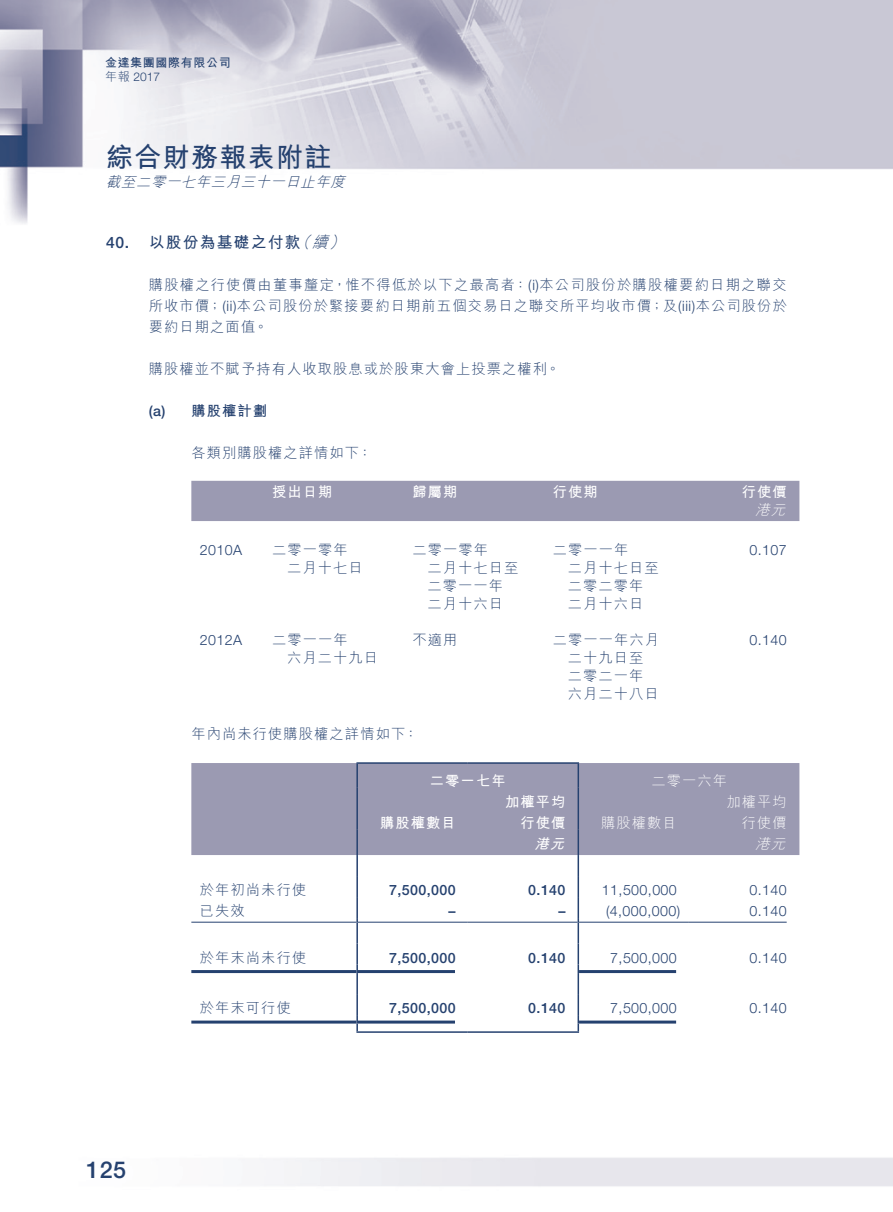
<style>
.page{position:relative;width:893px;height:1212px;background:#fff}
.page>*{position:absolute;margin:0;border:0;box-sizing:border-box;transform-origin:0 0}
.t1{font:700 27px "M Hei HK";letter-spacing:.05em;color:#25416f}
.t2{font:500 23.25px "Helvetica Neue LT Std";color:#25416f}
.Heading_1{font:700 15.75px "M Hei HK";letter-spacing:.08em;color:#25416f}
.Heading_1-2{font:italic 300 15.75px "M Hei HK";color:#25416f}
.Heading_1-3{font:500 15.75px "Helvetica Neue LT Std";color:#25416f}
.Body_Text{font:300 14.25px/18px "M Hei HK";letter-spacing:.08em;color:#25416f}
.Body_Text-2{font:300 14.25px "Helvetica Neue LT Std";letter-spacing:.03em;color:#25416f}
.Body_Text-3{font:500 14.25px "Helvetica Neue LT Std";letter-spacing:.03em;color:#25416f}
.Body_Text-4{font:700 14.25px "M Hei HK";letter-spacing:.08em;color:#fff}
.Body_Text-5{font:300 14.25px "M Hei HK";letter-spacing:.08em;color:#fff}
.t3{font:italic 300 14.25px "M Hei HK";color:#25416f}
.Heading_2{font:700 14.25px "M Hei HK";letter-spacing:.08em;color:#25416f}
.Body_Text-6{font:italic 300 14.25px "M Hei HK";color:#fff}
.Heading_2-2{font:500 14.25px "Helvetica Neue LT Std";color:#25416f}
.Body_Text-7{font:italic 700 14.25px "M Hei HK";color:#fff}
.t4{font:700 12px "M Hei HK";letter-spacing:.055em;color:#25416f}
.t5{font:300 12px "Helvetica Neue LT Std";color:#25416f}
.s1{font-family:"M Hei HK"}
.s2{font-family:"Helvetica Neue LT Std"}
</style>
<div class="page">
<img style="left:0;top:0;width:893px;height:1187px">
<div style="left:191px;top:481px;width:608px;height:40px;background:#9b9ab2"></div>
<div style="left:191px;top:763px;width:608px;height:92px;background:#9b9ab2"></div>
<hr style="left:356px;top:762px;width:112px;height:2px;background:#25416f">
<hr style="left:468px;top:762px;width:111px;height:2px;background:#25416f">
<svg style="left:356px;top:763px;width:223px;height:268px"></svg>
<hr style="left:356px;top:1031px;width:112px;height:2px;background:#25416f">
<hr style="left:468px;top:1031px;width:111px;height:2px;background:#25416f">
<hr style="left:191px;top:922px;width:165px;height:1px;background:#25416f">
<hr style="left:358px;top:922px;width:110px;height:1px;background:#25416f">
<hr style="left:468px;top:922px;width:110px;height:1px;background:#25416f">
<hr style="left:579px;top:922px;width:110px;height:1px;background:#25416f">
<hr style="left:689px;top:922px;width:98px;height:1px;background:#25416f">
<hr style="left:191px;top:970px;width:165px;height:3px;background:#25416f">
<hr style="left:358px;top:970px;width:97px;height:3px;background:#25416f">
<hr style="left:579px;top:970px;width:97px;height:3px;background:#25416f">
<hr style="left:191px;top:1020px;width:165px;height:3px;background:#25416f">
<hr style="left:358px;top:1020px;width:97px;height:3px;background:#25416f">
<hr style="left:579px;top:1020px;width:97px;height:3px;background:#25416f">
<p class="t4" style="left:105px;top:54px;width:127px">金達集團國際有限公司</p>
<p class="t5" style="left:105px;top:70px;width:57px"><span class="s1">年報</span> 2017</p>
<h1 class="t1" style="left:106px;top:138px;width:227px">綜合財務報表附註</h1>
<p class="t3" style="left:106px;top:174px;width:244px">截至二零一七年三月三十一日止年度</p>
<p class="Heading_1-3" style="left:106px;top:233px;width:24px">40.</p>
<p class="Heading_1-2" style="left:294px;top:234px;width:39px">（續</p>
<p class="Heading_1-2" style="left:329px;top:234px;width:21px">(</p>
<p class="Heading_1" style="left:149px;top:231px;width:153px">以股份為基礎之付款</p>
<p class="Body_Text" style="left:149px;top:274px;width:640px;line-height:21px;text-align:justify">購股權之行使價由董事釐定，惟不得低於以下之最高者： <span class="s2">)i(</span> 本公司股份於購股權要約日期之聯交所收市價；<span class="s2">( )i i</span> 本公司股份於緊接要約日期前五個交易日之聯交所平均收市價；及<span class="s2">(iii)</span>本公司股份於要約日期之面值。</p>
<p class="Body_Text" style="left:149px;top:359px;width:413px">購股權並不賦予持有人收取股息或於股東大會上投票之權利。</p>
<p class="Heading_2" style="left:191px;top:400px;width:77px">購股權計劃</p>
<p class="Heading_2-2" style="left:149px;top:402px;width:18px">)a(</p>
<p class="Body_Text" style="left:191px;top:443px;width:182px">各類別購股權之詳情如下：</p>
<p class="Body_Text-4" style="left:272px;top:481px;width:62px">授出日期</p>
<p class="Body_Text-4" style="left:412px;top:481px;width:46px">歸屬期</p>
<p class="Body_Text-4" style="left:553px;top:481px;width:46px">行使期</p>
<p class="Body_Text-4" style="left:742px;top:481px;width:46px">行使價</p>
<p class="Body_Text-6" style="left:756px;top:502px;width:35px">港元</p>
<p class="Body_Text-2" style="left:200px;top:541px;width:44px">2010A</p>
<p class="Body_Text" style="left:272px;top:541px;width:77px">二零一零年</p>
<p class="Body_Text" style="left:287px;top:559px;width:77px">二月十七日</p>
<p class="Body_Text" style="left:427px;top:541px;width:93px;text-indent:-15px">二零一零年<br>二月十七日至二零一一年二月十六日</p>
<p class="Body_Text" style="left:568px;top:541px;width:93px;text-indent:-15px">二零一一年<br>二月十七日至二零二零年二月十六日</p>
<p class="Body_Text-2" style="left:749px;top:541px;width:39px">0.107</p>
<p class="Body_Text-2" style="left:200px;top:631px;width:44px">2012A</p>
<p class="Body_Text" style="left:272px;top:631px;width:77px">二零一一年</p>
<p class="Body_Text" style="left:412px;top:631px;width:46px">不適用</p>
<p class="Body_Text" style="left:553px;top:631px;width:108px">二零一一年六月</p>
<p class="Body_Text-2" style="left:749px;top:631px;width:39px">0.140</p>
<p class="Body_Text" style="left:287px;top:649px;width:93px">六月二十九日</p>
<p class="Body_Text" style="left:568px;top:649px;width:93px">二十九日至二零二一年六月二十八日</p>
<p class="Body_Text" style="left:191px;top:725px;width:228px">年內尚未行使購股權之詳情如下：</p>
<p class="Body_Text-4" style="left:430px;top:770px;width:77px">二零一七年</p>
<p class="Body_Text-4" style="left:380px;top:812px;width:77px">購股權數目</p>
<p class="Body_Text-4" style="left:505px;top:791px;width:62px">加權平均</p>
<p class="Body_Text-4" style="left:521px;top:812px;width:46px">行使價</p>
<p class="Body_Text-7" style="left:534px;top:833px;width:36px">港元</p>
<p class="Body_Text-5" style="left:651px;top:773px;width:77px">二零一六年</p>
<p class="Body_Text-5" style="left:601px;top:815px;width:77px">購股權數目</p>
<p class="Body_Text-5" style="left:726px;top:794px;width:62px">加權平均</p>
<p class="Body_Text-5" style="left:742px;top:815px;width:46px">行使價</p>
<p class="Body_Text-6" style="left:756px;top:836px;width:35px">港元</p>
<p class="Body_Text" style="left:200px;top:881px;width:108px">於年初尚未行使</p>
<p class="Body_Text-3" style="left:389px;top:882px;width:68px">7,500,000</p>
<p class="Body_Text-3" style="left:528px;top:882px;width:39px">0.140</p>
<p class="Body_Text-2" style="left:602px;top:881px;width:76px">11,500,000</p>
<p class="Body_Text-2" style="left:749px;top:881px;width:39px">0.140</p>
<p class="Body_Text" style="left:200px;top:902px;width:46px">已失效</p>
<p class="Body_Text-3" style="left:449px;top:903px;width:9px">–</p>
<p class="Body_Text-3" style="left:558px;top:903px;width:9px">–</p>
<p class="Body_Text-2" style="left:606px;top:902px;width:76px">)4,000,000(</p>
<p class="Body_Text-2" style="left:749px;top:902px;width:39px">0.140</p>
<p class="Body_Text" style="left:200px;top:948px;width:108px">於年末尚未行使</p>
<p class="Body_Text-3" style="left:389px;top:949px;width:68px">7,500,000</p>
<p class="Body_Text-3" style="left:528px;top:949px;width:39px">0.140</p>
<p class="Body_Text-2" style="left:610px;top:949px;width:68px">7,500,000</p>
<p class="Body_Text-2" style="left:749px;top:949px;width:39px">0.140</p>
<p class="Body_Text" style="left:200px;top:999px;width:93px">於年末可行使</p>
<p class="Body_Text-3" style="left:389px;top:1000px;width:68px">7,500,000</p>
<p class="Body_Text-3" style="left:528px;top:1000px;width:39px">0.140</p>
<p class="Body_Text-2" style="left:610px;top:999px;width:68px">7,500,000</p>
<p class="Body_Text-2" style="left:749px;top:999px;width:39px">0.140</p>
<h2 class="t2" style="left:86px;top:1156px;width:42px">125</h2>
</div>
